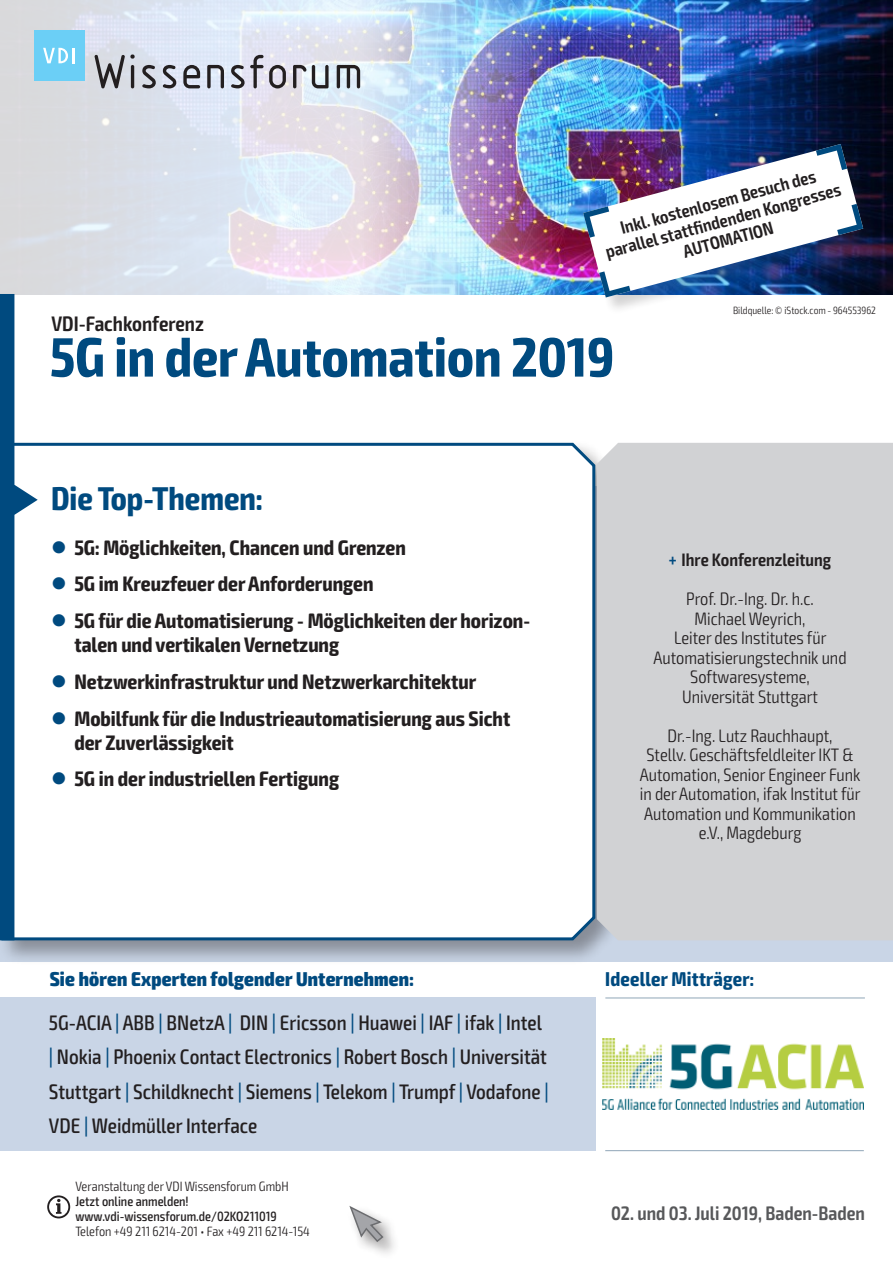
<style>
.page{position:relative;width:893px;height:1263px;background:#fff}
.page>*{position:absolute;margin:0;border:0;box-sizing:border-box;transform-origin:0 0}
.t1{font:700 condensed 55.5px "Exo 2";color:#004a7f}
.t2{font:700 condensed 33px "Exo 2";color:#004a7f}
.t3{font:700 condensed 21px/24px "Exo 2";color:#231f20}
.t4{font:500 condensed 21px/34.5px "Exo 2";color:#231f20}
.t5{font:600 condensed 21px "Exo 2";color:#231f20}
.t6{font:800 condensed 20.1px "Exo 2";letter-spacing:.01em;color:#004a7f}
.t7{font:700 condensed 20.1px "Exo 2";letter-spacing:.01em;color:#004a7f}
.t8{font:600 condensed 19.5px "Exo 2";color:#57585a}
.t9{font:300 condensed 18px/19.5px "Exo 2";color:#231f20;text-align:center}
.t10{font:600 condensed 18px/19.5px "Exo 2";color:#231f20;text-align:center}
.t11{font:300 condensed 13.5px "Exo 2";color:#231f20}
.t12{font:500 condensed 13.5px/15px "Exo 2";color:#231f20}
.t13{font:300 condensed 10.5px "Exo 2";color:#231f20}
.s1{color:#004a7f}
.s2{font-weight:300}
</style>
<div class="page">
<img style="left:559px;top:0;width:334px;height:294px">
<div style="left:584px;top:145px;width:297px;height:170px;background:#231f20;opacity:.2"></div>
<img style="left:0;top:0;width:559px;height:295px">
<div style="left:0;top:439px;width:620px;height:526px;background:#231f20;opacity:.4"></div>
<svg style="left:0;top:441px;width:597px;height:501px"></svg>
<svg style="left:94px;top:54px;width:41px;height:34px"></svg>
<svg style="left:142px;top:65px;width:14px;height:23px"></svg>
<svg style="left:163px;top:65px;width:13px;height:23px"></svg>
<svg style="left:183px;top:65px;width:17px;height:23px"></svg>
<svg style="left:207px;top:65px;width:17px;height:23px"></svg>
<svg style="left:231px;top:55px;width:55px;height:33px;background:#b1b0bb"></svg>
<svg style="left:293px;top:65px;width:36px;height:23px"></svg>
<svg style="left:337px;top:65px;width:23px;height:23px"></svg>
<div style="left:34px;top:30px;width:50px;height:51px;background:#6bcff6"></div>
<svg style="left:43px;top:48px;width:31px;height:15px"></svg>
<svg style="left:0;top:294px;width:38px;height:646px"></svg>
<div style="left:597px;top:443px;width:296px;height:497px;background:#d1d2d4"></div>
<svg style="left:47px;top:1195px;width:23px;height:23px"></svg>
<div style="left:347px;top:1203px;width:54px;height:57px;background:#231f20;opacity:.5"></div>
<svg style="left:349px;top:1205px;width:36px;height:38px"></svg>
<img style="left:583px;top:144px;width:280px;height:153px">
<div style="left:0;top:997px;width:595px;height:154px;background:#c9d5e6"></div>
<img style="left:602px;top:1039px;width:261px;height:71px">
<hr style="left:605px;top:997px;width:260px;height:1px;background:#95aabb">
<hr style="left:605px;top:1150px;width:259px;height:1px;background:#95aabb">
<p class="t5" style="left:51px;top:311px;width:154px">VDI-Fachkonferenz</p>
<p class="t10" style="left:598px;top:224px;width:244px;rotate:-15deg">Inkl. kostenlosem Besuch des parallel stattfi ndenden Kongresses<br>AUTOMATION</p>
<p class="t13" style="left:733px;top:304px;width:144px">Bildquelle: © iStock.com - 964553962</p>
<h1 class="t1" style="left:50px;top:324px;width:566px">5G in der Automation 2019</h1>
<h2 class="t2" style="left:51px;top:478px;width:214px">Die Top-Themen:</h2>
<p class="t3" style="left:51px;top:536px;width:356px"><span class="s1">●</span> 5G: Möglichkeiten, Chancen und Grenzen</p>
<p class="t3" style="left:51px;top:572px;width:324px"><span class="s1">●</span> 5G im Kreuzfeuer der Anforderungen</p>
<p class="t3" style="left:74px;top:609px;width:457px;text-indent:-23px"><span class="s1">●</span> 5G für die Automatisierung - Möglichkeiten der horizon&shy;talen und vertikalen Vernetzung</p>
<p class="t3" style="left:51px;top:670px;width:427px"><span class="s1">●</span> Netzwerkinfrastruktur und Netzwerkarchitektur</p>
<p class="t3" style="left:74px;top:707px;width:437px;text-indent:-23px"><span class="s1">●</span> Mobilfunk für die Industrieautomatisierung aus Sicht der Zuverlässigkeit</p>
<p class="t3" style="left:51px;top:767px;width:290px"><span class="s1">●</span> 5G in der industriellen Fertigung</p>
<p class="t6" style="left:50px;top:967px;width:366px">Sie hören Experten folgender Unternehmen:</p>
<p class="t4" style="left:49px;top:1006px;width:501px">5G-ACIA <span class="s1">|</span> ABB <span class="s1">|</span> BNetzA <span class="s1">|</span> DIN <span class="s1">|</span> Ericsson <span class="s1">|</span> Huawei <span class="s1">|</span> IAF <span class="s1">|</span> ifak <span class="s1">|</span> Intel <span class="s1">|</span> Nokia <span class="s1">|</span> Phoenix Contact Electronics <span class="s1">|</span> Robert Bosch <span class="s1">|</span> Universität Stuttgart <span class="s1">|</span> Schildknecht <span class="s1">|</span> Siemens <span class="s1">|</span> Telekom <span class="s1">|</span> Trumpf <span class="s1">|</span> Vodafone <span class="s1">| </span>VDE <span class="s1">|</span> Weidmüller Interface</p>
<p class="t11" style="left:75px;top:1178px;width:215px">Veranstaltung der VDI Wissensforum GmbH</p>
<p class="t12" style="left:75px;top:1194px;width:203px">Jetzt online anmelden! www.vdi-wissensforum.de/02KO211019</p>
<p class="t11" style="left:75px;top:1223px;width:236px">Telefon +49 211 6214-201 • Fax +49 211 6214-154</p>
<p class="t10" style="left:669px;top:541px;width:164px;line-height:39px"><span class="s1">+</span> Ihre Konferenzleitung<br><span class="s2">Prof. Dr.-Ing. Dr. h.c.</span></p>
<p class="t9" style="left:653px;top:609px;width:195px">Michael Weyrich,<br>Leiter des Institutes für<br>Automatisierungstechnik und<br>Softwaresysteme,<br>Universität Stuttgart</p>
<p class="t9" style="left:640px;top:726px;width:222px">Dr.-Ing. Lutz Rauchhaupt,<br>Stellv. Geschäftsfeldleiter IKT &amp;<br>Automation, Senior Engineer Funk in der Automation, ifak Institut für<br>Automation und Kommunikation e.V., Magdeburg</p>
<p class="t7" style="left:605px;top:967px;width:150px">Ideeller Mitträger:</p>
<p class="t8" style="left:611px;top:1202px;width:255px">02. und 03. Juli 2019, Baden-Baden</p>
</div>
